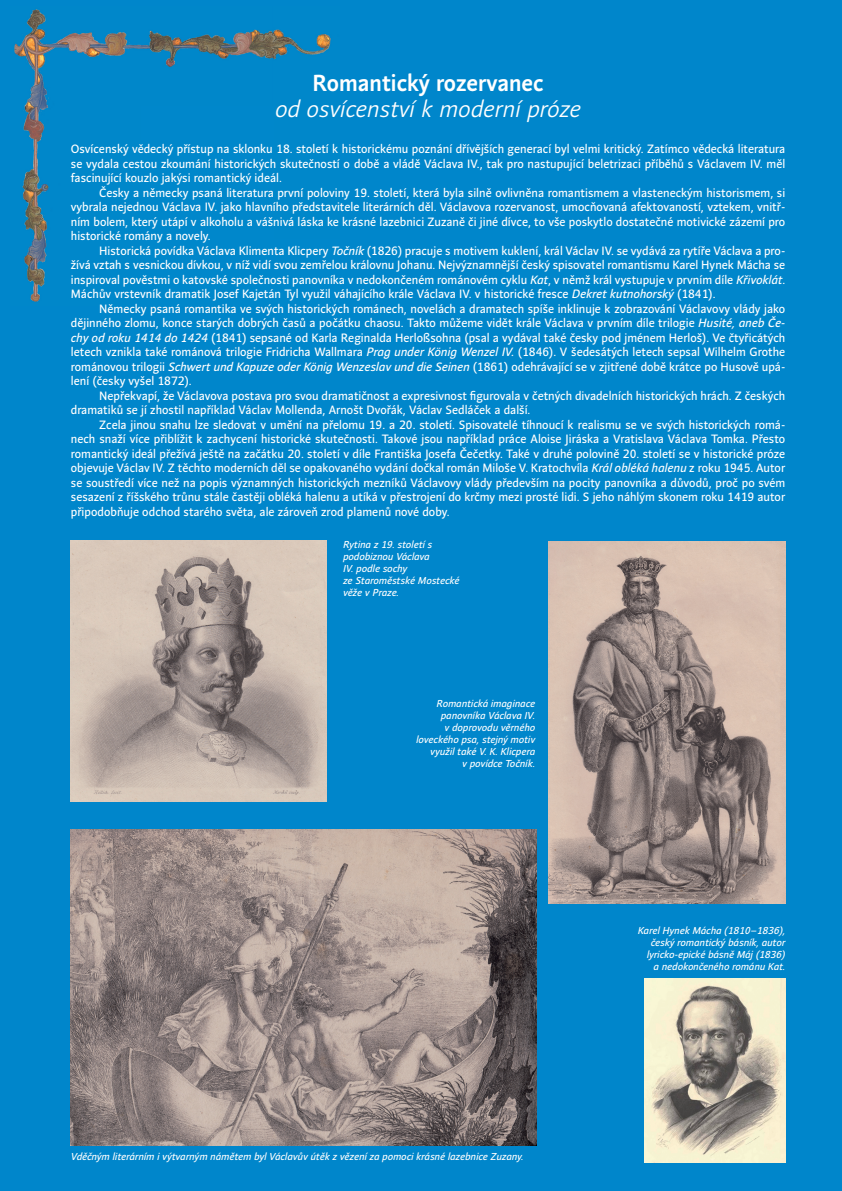
<style>
.page{position:relative;width:842px;height:1191px;background:#0086cb}
.page>*{position:absolute;margin:0;border:0;box-sizing:border-box;transform-origin:0 0}
.t1{font:italic 23px "Andulka Sans";color:#fff}
.t2{font:700 23px "Andulka Sans";color:#fff}
.t3{font:12px/14.5px "Andulka Sans Text";color:#fff;text-align:justify}
.t4{font:italic 10px/12px "Andulka Sans Text";color:#fff;text-align:right}
.s1{font-style:italic}
</style>
<div class="page">
<img style="left:14px;top:9px;width:317px;height:293px">
<img style="left:71px;top:540px;width:256px;height:261px">
<img style="left:548px;top:541px;width:237px;height:362px">
<img style="left:71px;top:829px;width:465px;height:316px">
<img style="left:644px;top:979px;width:141px;height:183px">
<h1 class="t2" style="left:312px;top:69px;width:233px">Romantický rozervanec</h1>
<h1 class="t1" style="left:275px;top:96px;width:307px">od osvícenství k moderní próze</h1>
<p class="t3" style="left:71px;top:142px;width:716px">Osvícenský vědecký přístup na sklonku 18. století k historickému poznání dřívějších generací byl velmi kritický. Zatímco vědecká literatura se vydala cestou zkoumání historických skutečností o době a vládě Václava IV., tak pro nastupující beletrizaci příběhů s Václavem IV. měl fascinující kouzlo jakýsi romantický ideál.</p>
<p class="t3" style="left:71px;top:185px;width:716px;text-indent:28px">Česky a německy psaná literatura první poloviny 19. století, která byla silně ovlivněna romantismem a vlasteneckým historismem, si vybrala nejednou Václava IV. jako hlavního představitele literárních děl. Václavova rozervanost, umocňovaná afektovaností, vztekem, vnitř&shy;ním bolem, který utápí v alkoholu a vášnivá láska ke krásné lazebnici Zuzaně či jiné dívce, to vše poskytlo dostatečné motivické zázemí pro historické romány a novely.</p>
<p class="t3" style="left:71px;top:243px;width:716px;text-indent:28px">Historická povídka Václava Klimenta Klicpery <span class="s1">Točník</span> (1826) pracuje s motivem kuklení, král Václav IV. se vydává za rytíře Václava a pro&shy;žívá vztah s vesnickou dívkou, v níž vidí svou zemřelou královnu Johanu. Nejvýznamnější český spisovatel romantismu Karel Hynek Mácha se inspiroval pověstmi o katovské společnosti panovníka v nedokončeném románovém cyklu <span class="s1">Kat</span>, v němž král vystupuje v prvním díle <span class="s1">Křivoklát</span>.<br>Máchův vrstevník dramatik Josef Kajetán Tyl využil váhajícího krále Václava IV. v historické fresce <span class="s1">Dekret kutnohorský</span> (1841).</p>
<p class="t3" style="left:71px;top:301px;width:716px;text-indent:28px">Německy psaná romantika ve svých historických románech, novelách a dramatech spíše inklinuje k zobrazování Václavovy vlády jako dějinného zlomu, konce starých dobrých časů a počátku chaosu. Takto můžeme vidět krále Václava v prvním díle trilogie <span class="s1">Husité, aneb Če&shy;chy od roku 1414 do 1424</span> (1841) sepsané od Karla Reginalda Herloßsohna (psal a vydával také česky pod jménem Herloš). Ve čtyřicátých letech vznikla také románová trilogie Fridricha Wallmara <span class="s1">Prag under König Wenzel IV.</span> (1846). V šedesátých letech sepsal Wilhelm Grothe románovou trilogii <span class="s1">Schwert und Kapuze oder König Wenzeslav und die Seinen</span> (1861) odehrávající se v zjitřené době krátce po Husově upá&shy;lení (česky vyšel 1872).</p>
<p class="t3" style="left:71px;top:388px;width:716px;text-indent:28px">Nepřekvapí, že Václavova postava pro svou dramatičnost a expresivnost gurovala v četných divadelních historických hrách. Z českých dramatiků se jí zhostil například Václav Mollenda, Arnošt Dvořák, Václav Sedláček a další.</p>
<p class="t3" style="left:71px;top:417px;width:716px;text-indent:28px">Zcela jinou snahu lze sledovat v umění na přelomu 19. a 20. století. Spisovatelé tíhnoucí k realismu se ve svých historických romá&shy;nech snaží více přiblížit k zachycení historické skutečnosti. Takové jsou například práce Aloise Jiráska a Vratislava Václava Tomka. Přesto romantický ideál přežívá ještě na začátku 20. století v díle Františka Josefa Čečetky. Také v druhé polovině 20. století se v historické próze objevuje Václav IV. Z těchto moderních děl se opakovaného vydání dočkal román Miloše V. Kratochvíla <span class="s1">Král obléká halenu</span> z roku 1945. Autor se soustředí více než na popis významných historických mezníků Václavovy vlády především na pocity panovníka a důvodů, proč po svém sesazení z říšského trůnu stále častěji obléká halenu a utíká v přestrojení do krčmy mezi prosté lidi. S jeho náhlým skonem roku 1419 autor připodobňuje odchod starého světa, ale zároveň zrod plamenů nové doby.</p>
<p class="t4" style="left:343px;top:538px;width:118px;text-align:left">Rytina z 19. století s podobiznou Václava<br>IV. podle sochy<br>ze Staroměstské Mostecké věže v Praze.</p>
<p class="t4" style="left:416px;top:697px;width:120px">Romantická imaginace panovníka Václava IV.<br>v doprovodu věrného loveckého psa, stejný motiv využil také V. K. Klicpera<br>v povídce Točník.</p>
<p class="t4" style="left:71px;top:1150px;width:454px">Vděčným literárním i výtvarným námětem byl Václavův útěk z vězení za pomoci krásné lazebnice Zuzany.</p>
<p class="t4" style="left:638px;top:924px;width:150px">Karel Hynek Mácha (1810–1836), český romantický básník, autor lyricko-epické básně Máj(1836)<br>a nedokončeného románu Kat.</p>
</div>
